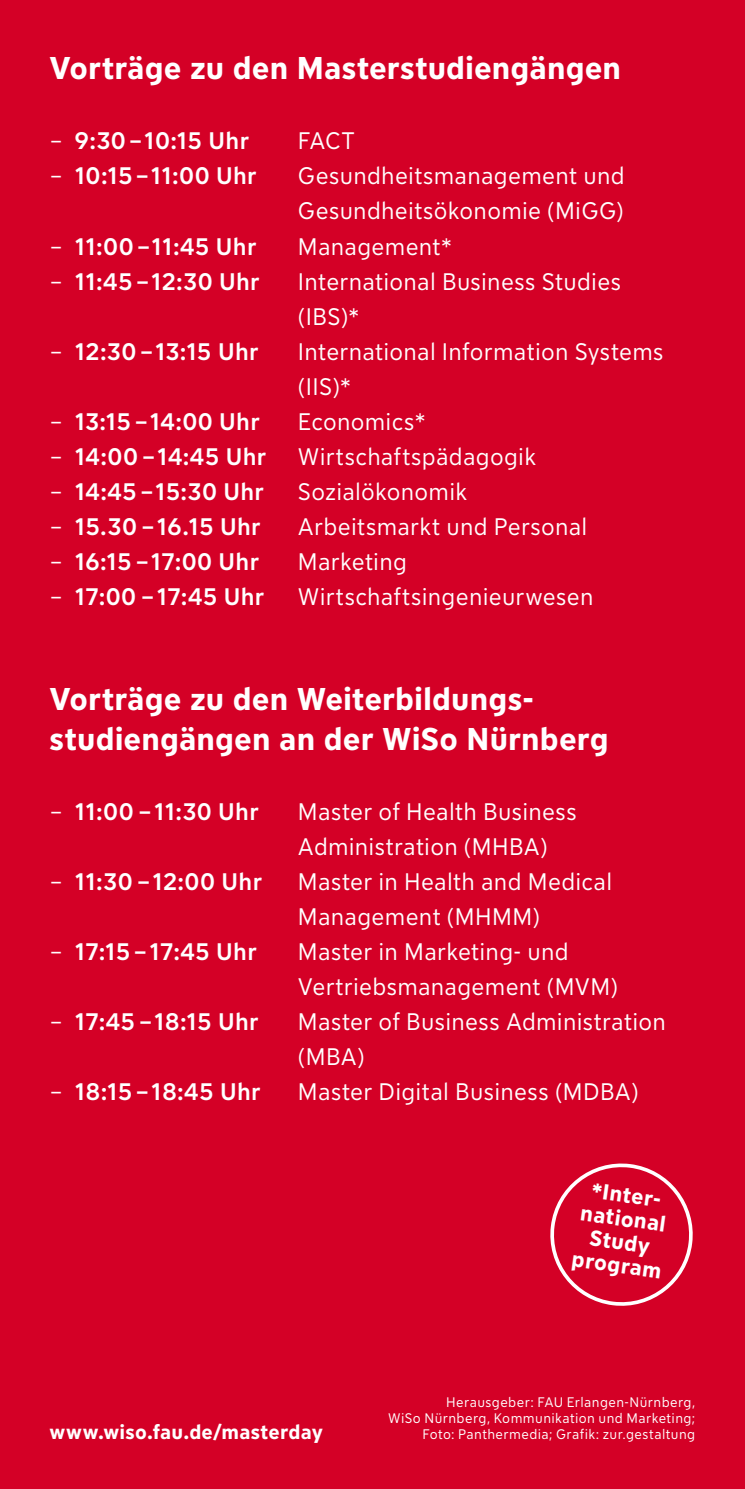
<style>
.page{position:relative;width:745px;height:1489px;background:#fff}
.page>*{position:absolute;margin:0;border:0;box-sizing:border-box;transform-origin:0 0}
.t1{font:700 31.25px/40px "FAU Sans";letter-spacing:.005em;color:#fff}
.t2{font:23.75px/35px "FAU Sans";letter-spacing:.01em;color:#fff}
.t3{font:500 23.75px "FAU Sans";letter-spacing:.005em;color:#fff}
.t4{font:700 21.75px/23.5px "FAU Sans";color:#fff;text-align:center}
.t5{font:700 20px "FAU Sans";letter-spacing:.01em;color:#fff}
.t6{font:13.75px/16.2px "FAU Sans";letter-spacing:.03em;color:#fff;text-align:right}
.s1{font-weight:400}
</style>
<div class="page">
<div style="left:0;top:0;width:744px;height:1488px;background:#d40026"></div>
<svg style="left:550px;top:1163px;width:143px;height:143px"></svg>
<h1 class="t1" style="left:50px;top:47px;width:572px">Vorträge zu den Masterstudiengängen</h1>
<p class="t3" style="left:50px;top:124px;width:201px"><span class="s1">–</span> 9:30–10:15 Uhr</p>
<p class="t2" style="left:298px;top:122px;width:58px">FACT</p>
<p class="t3" style="left:50px;top:159px;width:208px"><span class="s1">–</span> 10:15–11:00 Uhr</p>
<p class="t2" style="left:298px;top:157px;width:328px">Gesundheitsmanagement und<br>Gesundheitsökonomie (MiGG)</p>
<p class="t3" style="left:50px;top:229px;width:208px"><span class="s1">–</span> 11:00–11:45 Uhr</p>
<p class="t2" style="left:298px;top:227px;width:155px">Management*</p>
<p class="t3" style="left:50px;top:264px;width:211px"><span class="s1">–</span> 11:45 –12:30 Uhr</p>
<p class="t2" style="left:298px;top:262px;width:324px">International Business Studies (IBS)*</p>
<p class="t3" style="left:50px;top:334px;width:210px"><span class="s1">–</span> 12:30 –13:15 Uhr</p>
<p class="t2" style="left:298px;top:332px;width:367px">International Information Systems (IIS)*</p>
<p class="t3" style="left:50px;top:404px;width:211px"><span class="s1">–</span> 13:15 –14:00 Uhr</p>
<p class="t2" style="left:298px;top:402px;width:129px">Economics*</p>
<p class="t3" style="left:50px;top:439px;width:218px"><span class="s1">–</span> 14:00 –14:45 Uhr</p>
<p class="t2" style="left:298px;top:437px;width:240px">Wirtschaftspädagogik</p>
<p class="t3" style="left:50px;top:474px;width:216px"><span class="s1">–</span> 14:45 –15:30 Uhr</p>
<p class="t2" style="left:298px;top:472px;width:171px">Sozialökonomik</p>
<p class="t3" style="left:50px;top:509px;width:212px"><span class="s1">–</span> 15.30 –16.15 Uhr</p>
<p class="t2" style="left:298px;top:507px;width:291px">Arbeitsmarkt und Personal</p>
<p class="t3" style="left:50px;top:544px;width:211px"><span class="s1">–</span> 16:15 –17:00 Uhr</p>
<p class="t2" style="left:298px;top:542px;width:110px">Marketing</p>
<p class="t3" style="left:50px;top:579px;width:216px"><span class="s1">–</span> 17:00 –17:45 Uhr</p>
<p class="t2" style="left:298px;top:577px;width:297px">Wirtschaftsingenieurwesen</p>
<h1 class="t1" style="left:50px;top:677px;width:560px">Vorträge zu den Weiterbildungs&shy;studiengängen an der WiSo Nürnberg</h1>
<p class="t3" style="left:50px;top:794px;width:210px"><span class="s1">–</span> 11:00 –11:30 Uhr</p>
<p class="t2" style="left:298px;top:792px;width:280px">Master of Health Business<br>Administration (MHBA)</p>
<p class="t3" style="left:50px;top:864px;width:214px"><span class="s1">–</span> 11:30 –12:00 Uhr</p>
<p class="t2" style="left:298px;top:862px;width:315px">Master in Health and Medical<br>Management (MHMM)</p>
<p class="t3" style="left:50px;top:934px;width:208px"><span class="s1">–</span> 17:15 –17:45 Uhr</p>
<p class="t2" style="left:298px;top:932px;width:321px">Master in Marketing- und<br>Vertriebsmanagement (MVM)</p>
<p class="t3" style="left:50px;top:1004px;width:210px"><span class="s1">–</span> 17:45 –18:15 Uhr</p>
<p class="t2" style="left:298px;top:1002px;width:369px">Master of Business Administration (MBA)</p>
<p class="t3" style="left:50px;top:1074px;width:212px"><span class="s1">–</span> 18:15 –18:45 Uhr</p>
<p class="t2" style="left:298px;top:1072px;width:342px">Master Digital Business (MDBA)</p>
<p class="t5" style="left:50px;top:1417px;width:275px">www.wiso.fau.de/masterday</p>
<p class="t4" style="left:583px;top:1175px;width:92px;rotate:8deg">*Inter&shy;national<br>Study program</p>
<p class="t6" style="left:388px;top:1392px;width:308px">Herausgeber: FAU Erlangen-Nürnberg,<br>WiSo Nürnberg, Kommunikation und Marketing;<br>Foto: Panthermedia; Grafik: zur.gestaltung</p>
</div>
